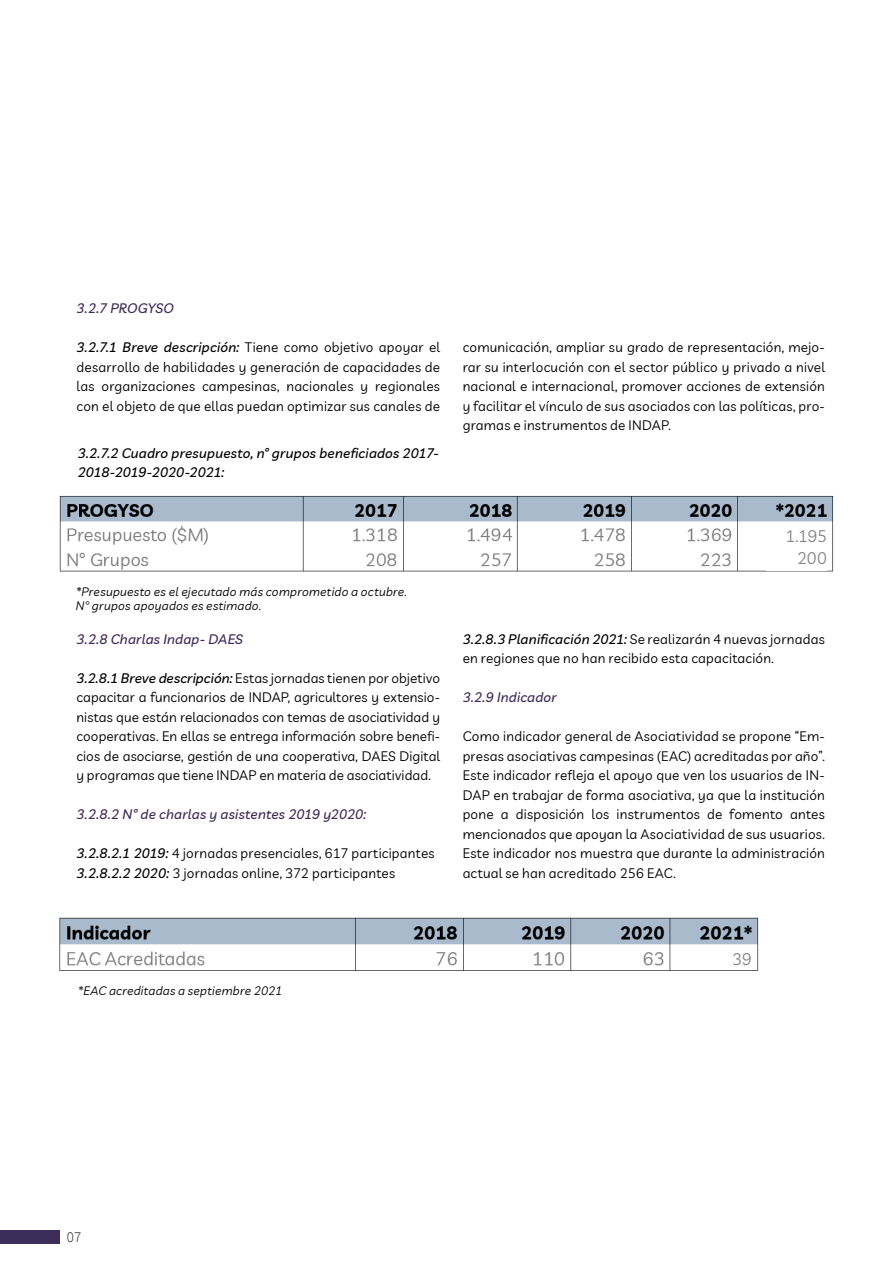
<style>
.page{position:relative;width:893px;height:1263px;background:#fff}
.page>*{position:absolute;margin:0;border:0;box-sizing:border-box;transform-origin:0 0}
.t1{font:16.5px "Livvic";letter-spacing:-.015em;color:#858585}
.t2{font:300 15px "Source Sans Pro";color:#231f20}
.t3{font:13.5px/19.5px "Livvic";letter-spacing:.015em;color:#000001;text-align:justify}
.t4{font:italic 500 13.5px "Livvic";letter-spacing:.015em;color:#3d2e59}
.t5{font:italic 500 13.5px/19.5px "Livvic";letter-spacing:.015em;color:#000001}
.t6{font:italic 12px "Livvic";letter-spacing:.02em;color:#000001}
.s1{font-weight:500;font-style:italic}
</style>
<div class="page">
<img style="left:59px;top:495px;width:775px;height:77px">
<img style="left:59px;top:917px;width:700px;height:54px">
<div style="left:766px;top:525px;width:61px;height:45px;background:#fff"></div>
<div style="left:702px;top:948px;width:50px;height:17px;background:#fff"></div>
<div style="left:0;top:1231px;width:60px;height:13px;background:#3d2e59"></div>
<p class="t4" style="left:77px;top:298px;width:99px">3.2.7 PROGYSO</p>
<p class="t3" style="left:77px;top:337px;width:365px"><span class="s1">3.2.7.1 Breve descripción:</span> Tiene como objetivo apoyar el desarrollo de habilidades y generación de capacidades de las organizaciones campesinas, nacionales y regionales con el objeto de que ellas puedan optimizar sus canales de</p>
<p class="t3" style="left:463px;top:337px;width:364px">comunicación, ampliar su grado de representación, mejo&shy;rar su interlocución con el sector público y privado a nivel nacional e internacional, promover acciones de extensión y facilitar el vínculo de sus asociados con las políticas, pro&shy;gramas e instrumentos de INDAP.</p>
<p class="t5" style="left:78px;top:442px;width:363px">3.2.7.2 Cuadro presupuesto, nº grupos beneficiados 2017-<br>2018-2019-2020-2021:</p>
<p class="t6" style="left:76px;top:582px;width:333px">*Presupuesto es el ejecutado más comprometido a octubre.</p>
<p class="t6" style="left:76px;top:597px;width:187px">N° grupos apoyados es estimado.</p>
<p class="t4" style="left:77px;top:629px;width:168px">3.2.8 Charlas Indap- DAES</p>
<p class="t3" style="left:77px;top:667px;width:365px"><span class="s1">3.2.8.1 Breve descripción:</span> Estas jornadas tienen por objetivo capacitar a funcionarios de INDAP, agricultores y extensio&shy;nistas que están relacionados con temas de asociatividad y cooperativas. En ellas se entrega información sobre benefi&shy;cios de asociarse, gestión de una cooperativa, DAES Digital y programas que tiene INDAP en materia de asociatividad.</p>
<p class="t4" style="left:77px;top:804px;width:291px">3.2.8.2 Nº de charlas y asistentes 2019 y2020:</p>
<p class="t3" style="left:77px;top:843px;width:360px"><span class="s1">3.2.8.2.1 2019:</span> 4 jornadas presenciales, 617 participantes</p>
<p class="t3" style="left:77px;top:862px;width:320px"><span class="s1">3.2.8.2.2 2020:</span> 3 jornadas online, 372 participantes</p>
<p class="t1" style="left:785px;top:524px;width:43px">1.195</p>
<p class="t1" style="left:797px;top:546px;width:31px">200</p>
<p class="t3" style="left:463px;top:628px;width:364px"><span class="s1">3.2.8.3 Planificación 2021:</span> Se realizarán 4 nuevas jornadas en regiones que no han recibido esta capacitación.</p>
<p class="t4" style="left:463px;top:687px;width:96px">3.2.9 Indicador</p>
<p class="t3" style="left:463px;top:726px;width:364px">Como indicador general de Asociatividad se propone “Em&shy;presas asociativas campesinas (EAC) acreditadas por año”.<br>Este indicador refleja el apoyo que ven los usuarios de IN-DAP en trabajar de forma asociativa, ya que la institución pone a disposición los instrumentos de fomento antes mencionados que apoyan la Asociatividad de sus usuarios.<br>Este indicador nos muestra que durante la administración actual se han acreditado 256 EAC.</p>
<p class="t6" style="left:78px;top:982px;width:206px">*EAC acreditadas a septiembre 2021</p>
<p class="t1" style="left:732px;top:947px;width:21px">39</p>
<p class="t2" style="left:67px;top:1228px;width:16px">07</p>
</div>
